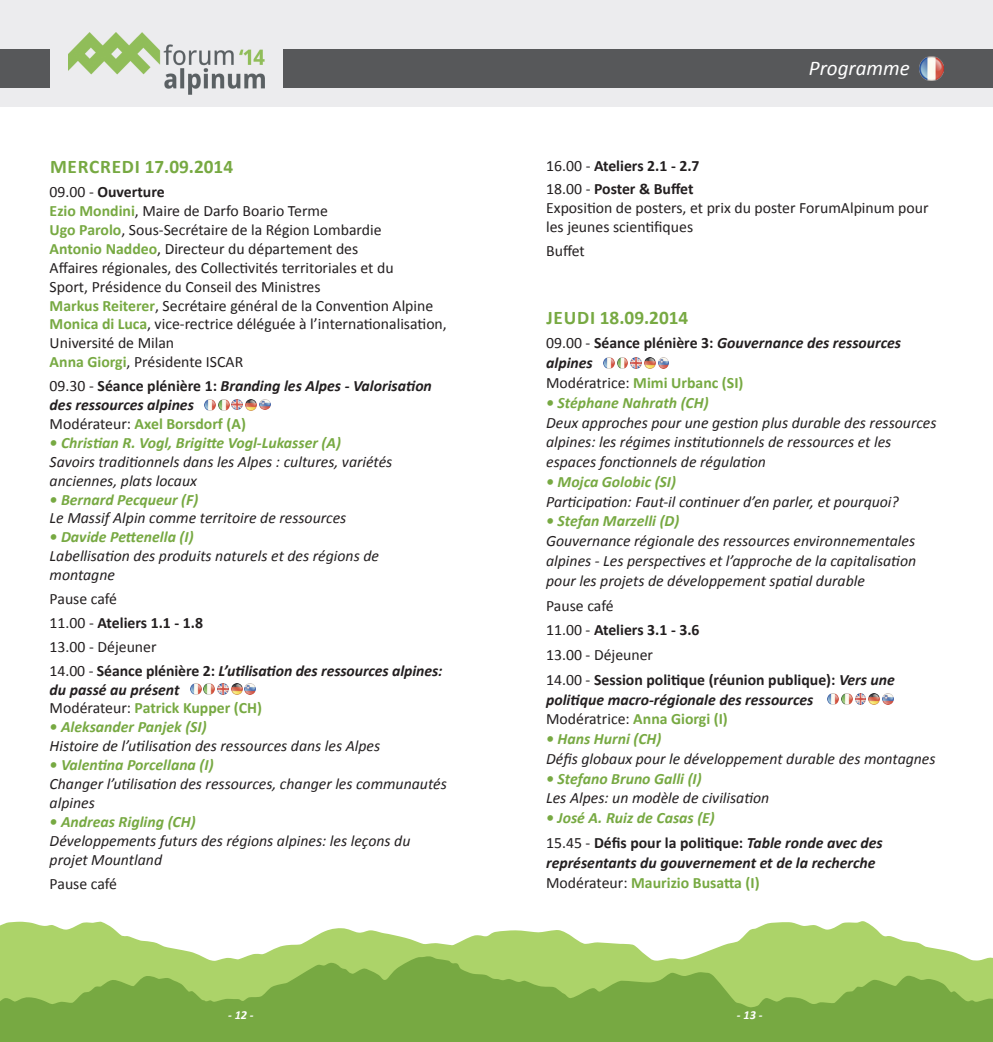
<style>
.page{position:relative;width:993px;height:1042px;background:#fff}
.page>*{position:absolute;margin:0;border:0;box-sizing:border-box;transform-origin:0 0}
.t1{font:italic 21px "Calibri";color:#fff}
.t2{font:700 19.25px "Calibri";letter-spacing:.03em;color:#77a942}
.t3{font:700 19.25px "Calibri";color:#77a942}
.t4{font:italic 15.75px/18.9px "Calibri";color:#231f20}
.t5{font:15.75px/18.9px "Calibri";color:#231f20}
.t6{font:italic 700 15.75px/19.8px "Calibri";color:#231f20}
.t7{font:italic 700 15.75px/24.7px "Calibri";color:#77a942}
.t8{font:700 15.75px/24.7px "Calibri";color:#231f20}
.t9{font:700 15.75px/18.9px "Calibri";color:#77a942}
.t10{font:italic 700 12.25px "Calibri";color:#fff}
.s1{font-weight:700}
.s2{font-weight:700;color:#77a942}
.s3{font-weight:400;font-style:normal}
.s4{font-style:normal}
.s5{font-style:normal;color:#77a942}
.s6{font-weight:700;font-style:italic}
.s7{font-style:italic;color:#231f20}
.s8{font-weight:400;color:#231f20}
.s9{font-weight:400}
.s10{font-style:italic}
.s11{font-weight:400;font-style:normal;color:#231f20}
.s12{font-style:normal;color:#231f20}
.s13{color:#231f20}
</style>
<div class="page">
<div style="left:0;top:0;width:992px;height:107px;background:#ececee"></div>
<svg style="left:0;top:921px;width:963px;height:35px"></svg>
<svg style="left:0;top:956px;width:992px;height:86px;background:#89b750"></svg>
<img style="left:68px;top:33px;width:196px;height:61px">
<div style="left:283px;top:50px;width:709px;height:38px;background:#57585a"></div>
<div style="left:0;top:50px;width:50px;height:38px;background:#57585a"></div>
<img style="left:919px;top:57px;width:24px;height:24px">
<svg style="left:204px;top:399px;width:66px;height:11px"></svg>
<svg style="left:190px;top:684px;width:66px;height:10px"></svg>
<svg style="left:603px;top:357px;width:65px;height:11px"></svg>
<svg style="left:827px;top:693px;width:65px;height:11px"></svg>
<p class="t2" style="left:50px;top:155px;width:184px">Mercredi 17.09.2014</p>
<p class="t5" style="left:50px;top:182px;width:398px">09.00 - <span class="s1">Ouverture<br></span><span class="s2">Ezio Mondini</span>, Maire de Darfo Boario Terme<br><span class="s2">Ugo Parolo</span>, Sous-Secrétaire de la Région Lombardie<br><span class="s2">Antonio Naddeo</span>, Directeur du département des<br>Affaires régionales, des Collectivités territoriales et du<br>Sport, Présidence du Conseil des Ministres<br><span class="s2">Markus Reiterer</span>, Secrétaire général de la Convention Alpine <span class="s2">Monica di Luca</span>, vice-rectrice déléguée à l’internationalisation, Université de Milan<br><span class="s2">Anna Giorgi</span>, Présidente ISCAR</p>
<p class="t6" style="left:50px;top:376px;width:383px;line-height:18.9px"><span class="s3">09.30 -</span> <span class="s4">Séance plénière 1:</span> Branding les Alpes - Valorisation des ressources alpines<br><span class="s3">Modérateur:</span> <span class="s5">Axel Borsdorf (A)</span></p>
<p class="t7" style="left:50px;top:429px;width:293px">• Christian R. Vogl, Brigitte Vogl-Lukasser (A)</p>
<p class="t4" style="left:50px;top:451px;width:344px">Savoirs traditionnels dans les Alpes : cultures, variétés anciennes, plats locaux</p>
<p class="t7" style="left:50px;top:486px;width:150px">• Bernard Pecqueur (F)</p>
<p class="t4" style="left:50px;top:508px;width:298px">Le Massif Alpin comme territoire de ressources</p>
<p class="t7" style="left:50px;top:524px;width:145px">• Davide Pettenella (I)</p>
<p class="t4" style="left:50px;top:546px;width:331px">Labellisation des produits naturels et des régions de montagne</p>
<p class="t5" style="left:50px;top:586px;width:394px;line-height:23.8px">Pause café<br>11.00 - <span class="s1">Ateliers 1.1 - 1.8<br></span>13.00 - Déjeuner<br>14.00 - <span class="s1">Séance plénière 2:</span> <span class="s6">L’utilisation des ressources alpines:</span></p>
<p class="t9" style="left:50px;top:679px;width:214px"><span class="s7">du passé au présent<br></span><span class="s8">Modérateur:</span> Patrick Kupper (CH)</p>
<p class="t7" style="left:50px;top:714px;width:158px">• Aleksander Panjek (SI)</p>
<p class="t4" style="left:50px;top:736px;width:332px">Histoire de l’utilisation des ressources dans les Alpes</p>
<p class="t7" style="left:50px;top:752px;width:165px">• Valentina Porcellana (I)</p>
<p class="t4" style="left:50px;top:773px;width:398px">Changer l’utilisation des ressources, changer les communautés alpines</p>
<p class="t7" style="left:50px;top:808px;width:147px">• Andreas Rigling (CH)</p>
<p class="t4" style="left:50px;top:830px;width:362px">Développements futurs des régions alpines: les leçons du projet Mountland</p>
<p class="t5" style="left:50px;top:873px;width:69px">Pause café</p>
<h1 class="t1" style="left:808px;top:55px;width:102px">Programme</h1>
<p class="t8" style="left:546px;top:153px;width:155px;line-height:23.8px"><span class="s9">16.00 -</span> Ateliers 2.1 - 2.7<br><span class="s9">18.00 -</span> Poster &amp; Buffet</p>
<p class="t5" style="left:546px;top:198px;width:384px">Exposition de posters, et prix du poster ForumAlpinum pour les jeunes scientifiques</p>
<p class="t5" style="left:546px;top:241px;width:40px">Buffet</p>
<p class="t3" style="left:546px;top:305px;width:143px">Jeudi 18.09.2014</p>
<p class="t6" style="left:546px;top:332px;width:356px"><span class="s3">09.00 -</span> <span class="s4">Séance plénière 3:</span> Gouvernance des ressources alpines<br><span class="s3">Modératrice:</span> <span class="s5">Mimi Urbanc (SI)</span></p>
<p class="t7" style="left:546px;top:389px;width:164px">• Stéphane Nahrath (CH)</p>
<p class="t4" style="left:546px;top:412px;width:392px;line-height:19.8px">Deux approches pour une gestion plus durable des ressources alpines: les régimes institutionnels de ressources et les espaces fonctionnels de régulation</p>
<p class="t7" style="left:546px;top:468px;width:131px">• Mojca Golobic (SI)</p>
<p class="t4" style="left:546px;top:491px;width:354px">Participation: Faut-il continuer d’en parler, et pourquoi?</p>
<p class="t7" style="left:546px;top:508px;width:135px">• Stefan Marzelli (D)</p>
<p class="t4" style="left:546px;top:530px;width:371px;line-height:19.8px;text-align:justify">Gouvernance régionale des ressources environnementales alpines - Les perspectives et l’approche de la capitalisation pour les projets de développement spatial durable</p>
<p class="t8" style="left:546px;top:592px;width:350px"><span class="s9">Pause café<br>11.00 -</span> Ateliers 3.1 - 3.6<br><span class="s9">13.00 - Déjeuner<br>14.00 -</span> Session politique (réunion publique): <span class="s10">Vers une</span></p>
<p class="t6" style="left:546px;top:689px;width:269px">politique macro-régionale des ressources<br><span class="s3">Modératrice:</span> <span class="s5">Anna Giorgi (I)</span></p>
<p class="t7" style="left:546px;top:726px;width:117px">• Hans Hurni (CH)</p>
<p class="t4" style="left:546px;top:748px;width:391px">Défis globaux pour le développement durable des montagnes</p>
<p class="t7" style="left:546px;top:765px;width:157px">• Stefano Bruno Galli (I)</p>
<p class="t4" style="left:546px;top:788px;width:225px">Les Alpes: un modèle de civilisation</p>
<p class="t7" style="left:546px;top:805px;width:338px">• José A. Ruiz de Casas (E)<br><span class="s11">15.45 -</span> <span class="s12">Défis pour la politique:</span> <span class="s13">Table ronde avec des</span></p>
<p class="t6" style="left:546px;top:852px;width:331px">représentants du gouvernement et de la recherche<br><span class="s3">Modérateur:</span> <span class="s5">Maurizio Busatta (I)</span></p>
<p class="t10" style="left:228px;top:1007px;width:27px">- 12 -</p>
<p class="t10" style="left:736px;top:1007px;width:27px">- 13 -</p>
</div>
